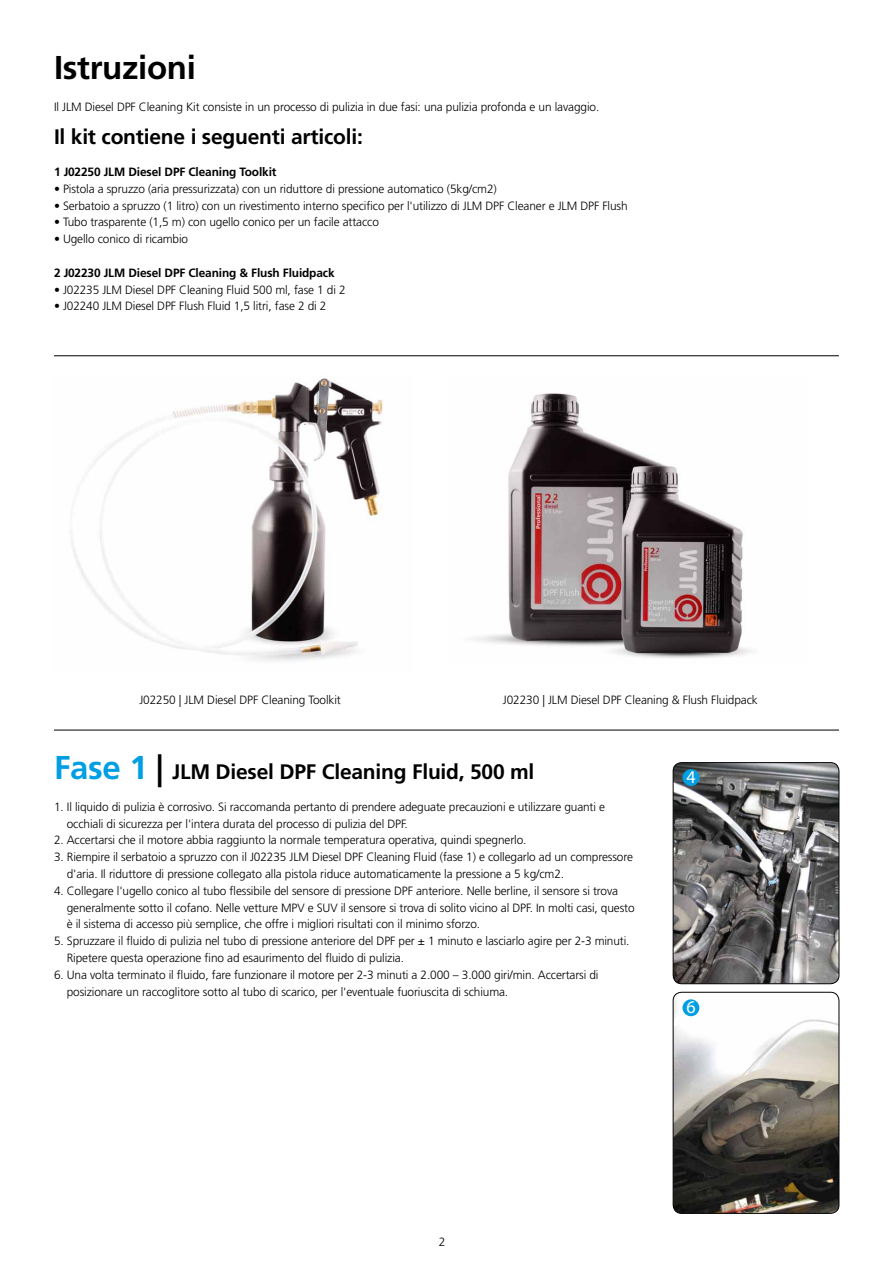
<style>
.page{position:relative;width:893px;height:1263px;background:#fff}
.page>*{position:absolute;margin:0;border:0;box-sizing:border-box;transform-origin:0 0}
.t1{font:700 33px "Frutiger LT Std";letter-spacing:-.01em;color:#000}
.t2{font:700 21px "Frutiger LT Std";letter-spacing:-.01em;color:#000}
.t3{font:18px "Myriad Pro";color:#fff}
.t4{font:300 12px/16.8px "Frutiger LT Std";letter-spacing:-.01em;color:#000}
.t5{font:700 12px "Frutiger LT Std";letter-spacing:-.01em;color:#000}
.s1{font-size:33px;color:#009fe3}
.s2{font-size:33px}
</style>
<div class="page">
<hr style="left:54px;top:730px;width:785px;height:1px;background:#000">
<hr style="left:54px;top:355px;width:785px;height:1px;background:#000">
<img style="left:673px;top:763px;width:166px;height:221px">
<div style="left:673px;top:762px;width:166px;height:222px;border:1px solid #000;border-radius:9px"></div>
<img style="left:673px;top:992px;width:166px;height:221px">
<div style="left:673px;top:992px;width:166px;height:221px;border:1px solid #000;border-radius:9px"></div>
<div style="left:682px;top:769px;width:17px;height:17px;background:#009fe3;border-radius:50%"></div>
<div style="left:682px;top:999px;width:17px;height:17px;background:#009fe3;border-radius:50%"></div>
<img style="left:477px;top:393px;width:275px;height:265px">
<img style="left:70px;top:378px;width:313px;height:283px">
<h1 class="t1" style="left:54px;top:48px;width:143px">Istruzioni</h1>
<p class="t4" style="left:54px;top:98px;width:547px">Il JLM Diesel DPF Cleaning Kit consiste in un processo di pulizia in due fasi: una pulizia profonda e un lavaggio.</p>
<h2 class="t2" style="left:54px;top:125px;width:310px">Il kit contiene i seguenti articoli:</h2>
<p class="t5" style="left:54px;top:165px;width:224px">1 J02250 JLM Diesel DPF Cleaning Toolkit</p>
<p class="t4" style="left:54px;top:180px;width:444px">• Pistola a spruzzo (aria pressurizzata) con un riduttore di pressione automatico (5kg/cm2)</p>
<p class="t4" style="left:54px;top:197px;width:575px">• Serbatoio a spruzzo (1 litro) con un rivestimento interno specifico per l'utilizzo di JLM DPF Cleaner e JLM DPF Flush</p>
<p class="t4" style="left:54px;top:214px;width:326px">• Tubo trasparente (1,5 m) con ugello conico per un facile attacco</p>
<p class="t4" style="left:54px;top:231px;width:136px">• Ugello conico di ricambio</p>
<p class="t5" style="left:54px;top:266px;width:282px">2 J02230 JLM Diesel DPF Cleaning &amp; Flush Fluidpack</p>
<p class="t4" style="left:54px;top:281px;width:293px">• J02235 JLM Diesel DPF Cleaning Fluid 500 ml, fase 1 di 2</p>
<p class="t4" style="left:54px;top:298px;width:274px">• J02240 JLM Diesel DPF Flush Fluid 1,5 litri, fase 2 di 2</p>
<p class="t4" style="left:139px;top:691px;width:203px">J02250 | JLM Diesel DPF Cleaning Toolkit</p>
<p class="t4" style="left:503px;top:691px;width:256px">J02230 | JLM Diesel DPF Cleaning &amp; Flush Fluidpack</p>
<h2 class="t2" style="left:54px;top:759px;width:482px"><span class="s1">Fase 1</span> <span class="s2">|</span> JLM Diesel DPF Cleaning Fluid, 500 ml</h2>
<p class="t4" style="left:67px;top:798px;width:540px;text-indent:-13px">1. Il liquido di pulizia è corrosivo. Si raccomanda pertanto di prendere adeguate precauzioni e utilizzare guanti e occhiali di sicurezza per l'intera durata del processo di pulizia del DPF.</p>
<p class="t4" style="left:54px;top:832px;width:474px">2. Accertarsi che il motore abbia raggiunto la normale temperatura operativa, quindi spegnerlo.</p>
<p class="t4" style="left:67px;top:849px;width:568px;text-indent:-13px">3. Riempire il serbatoio a spruzzo con il J02235 JLM Diesel DPF Cleaning Fluid (fase 1) e collegarlo ad un compressore d'aria. Il riduttore di pressione collegato alla pistola riduce automaticamente la pressione a 5 kg/cm2.</p>
<p class="t4" style="left:67px;top:882px;width:569px;text-indent:-13px">4. Collegare l'ugello conico al tubo flessibile del sensore di pressione DPF anteriore. Nelle berline, il sensore si trova generalmente sotto il cofano. Nelle vetture MPV e SUV il sensore si trova di solito vicino al DPF. In molti casi, questo è il sistema di accesso più semplice, che offre i migliori risultati con il minimo sforzo.</p>
<p class="t4" style="left:67px;top:933px;width:564px;text-indent:-13px">5. Spruzzare il fluido di pulizia nel tubo di pressione anteriore del DPF per ± 1 minuto e lasciarlo agire per 2-3 minuti.<br>Ripetere questa operazione fino ad esaurimento del fluido di pulizia.</p>
<p class="t4" style="left:67px;top:966px;width:533px;text-indent:-13px">6. Una volta terminato il fluido, fare funzionare il motore per 2-3 minuti a 2.000 – 3.000 giri/min. Accertarsi di posizionare un raccoglitore sotto al tubo di scarico, per l'eventuale fuoriuscita di schiuma.</p>
<h3 class="t3" style="left:686px;top:765px;width:11px">4</h3>
<h3 class="t3" style="left:686px;top:996px;width:11px">6</h3>
<p class="t4" style="left:439px;top:1233px;width:8px">2</p>
</div>
